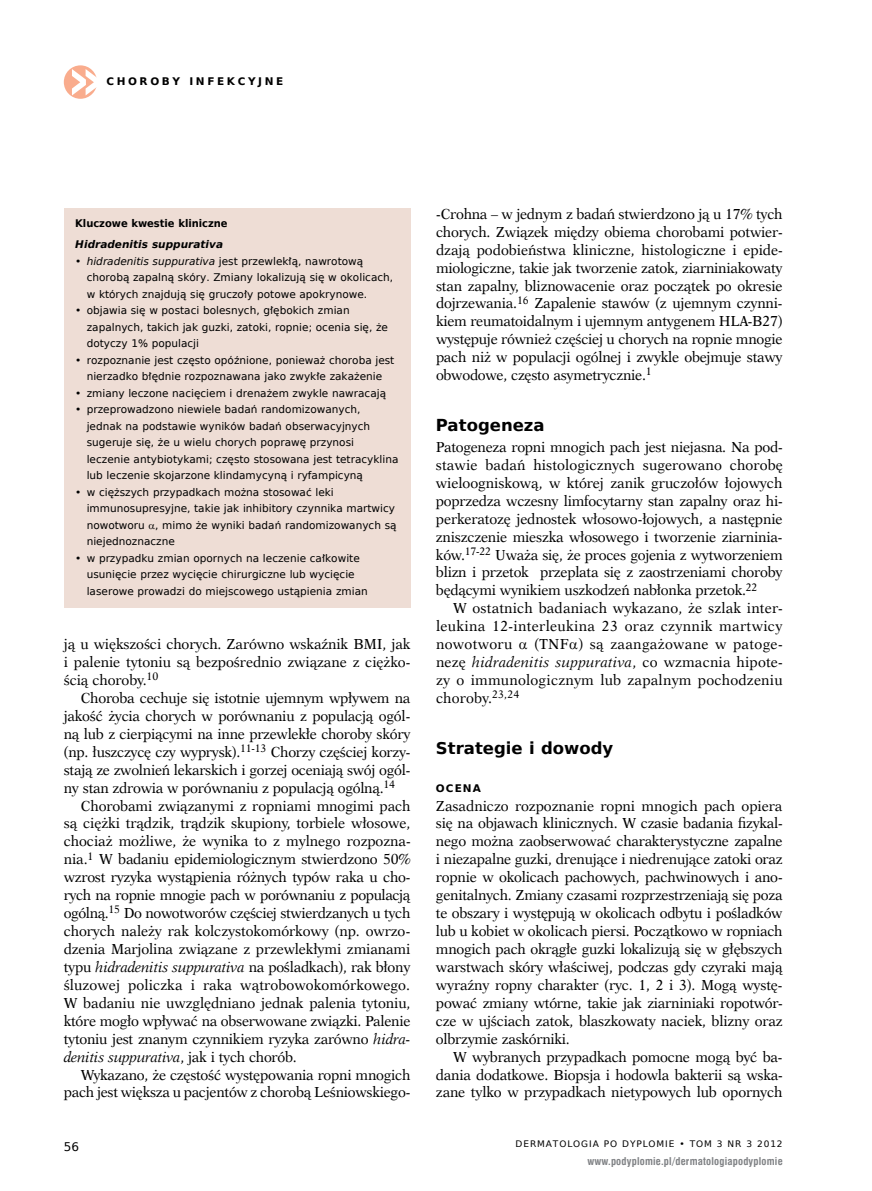
<style>
.page{position:relative;width:872px;height:1191px;background:#fff}
.page>*{position:absolute;margin:0;border:0;box-sizing:border-box;transform-origin:0 0}
.t1{font:700 16.5px "Prima Sans EU";color:#000}
.t2{font:14.55px/18px "Dutch 823 EU";letter-spacing:-.02em;color:#000;text-align:justify;scale:.96 1}
.t3{font:12px "Prima Sans EU";color:#000}
.t4{font:10.5px/16.5px "Prima Sans EU";color:#000}
.t5{font:700 10.5px "Swis 721 Cn EU";letter-spacing:.02em;color:#808285}
.t6{font:700 10.5px "Prima Sans EU";letter-spacing:-.005em;color:#000;scale:.95 1}
.t7{font:italic 700 10.5px "Prima Sans EU";color:#000}
.t8{font:700 10.5px "Prima Sans EU";letter-spacing:.25em;color:#000}
.t9{font:700 10.5px "Prima Sans EU";letter-spacing:-.005em;color:#000}
.t10{font:9px "Prima Sans EU";letter-spacing:.1em;color:#000}
.s1{font-style:italic}
</style>
<div class="page">
<div style="left:64px;top:65px;width:33px;height:34px;background:#f9ac8d;border-radius:50%"></div>
<svg style="left:72px;top:69px;width:25px;height:26px"></svg>
<div style="left:64px;top:208px;width:346px;height:400px;background:#eeddd5"></div>
<p class="t8" style="left:106px;top:74px;width:179px">choroby infekcyjne</p>
<p class="t6" style="left:75px;top:216px;width:162px">Kluczowe kwestie kliniczne</p>
<p class="t7" style="left:75px;top:237px;width:149px">Hidradenitis suppurativa</p>
<p class="t4" style="left:87px;top:252px;width:308px;text-indent:-11px">• <span class="s1">hidradenitis suppurativa</span> jest przewlekłą, nawrotową chorobą zapalną skóry. Zmiany lokalizują się w okolicach, w których znajdują się gruczoły potowe apokrynowe.</p>
<p class="t4" style="left:87px;top:302px;width:303px;text-indent:-11px">• objawia się w postaci bolesnych, głębokich zmian zapalnych, takich jak guzki, zatoki, ropnie; ocenia się, że dotyczy 1% populacji</p>
<p class="t4" style="left:75px;top:351px;width:321px;text-align:center">• rozpoznanie jest często opóźnione, ponieważ choroba jest nierzadko błędnie rozpoznawana jako zwykłe zakażenie</p>
<p class="t4" style="left:75px;top:384px;width:312px">• zmiany leczone nacięciem i drenażem zwykle nawracają</p>
<p class="t4" style="left:87px;top:401px;width:313px;text-indent:-11px">• przeprowadzono niewiele badań randomizowanych,<br>jednak na podstawie wyników badań obserwacyjnych sugeruje się, że u wielu chorych poprawę przynosi leczenie antybiotykami; często stosowana jest tetracyklina lub leczenie skojarzone klindamycyną i ryfampicyną</p>
<p class="t4" style="left:87px;top:483px;width:311px;text-indent:-11px">• w cięższych przypadkach można stosować leki immunosupresyjne, takie jak inhibitory czynnika martwicy nowotworu , mimo że wyniki badań randomizowanych są niejednoznaczne</p>
<p class="t4" style="left:87px;top:549px;width:282px;text-indent:-11px">• w przypadku zmian opornych na leczenie całkowite usunięcie przez wycięcie chirurgiczne lub wycięcie laserowe prowadzi do miejscowego ustąpienia zmian</p>
<p class="t2" style="left:64px;top:635px;width:362px">ją u większości chorych. Zarówno wskaźnik BMI, jak i palenie tytoniu są bezpośrednio związane z ciężko&shy;ścią choroby.<sup>10</sup></p>
<p class="t2" style="left:64px;top:689px;width:362px;text-indent:17px">Choroba cechuje się istotnie ujemnym wpływem na jakość życia chorych w porównaniu z populacją ogól&shy;ną lub z cierpiącymi na inne przewlekłe choroby skóry (np. łuszczycę czy wyprysk).<sup>11-13</sup> Chorzy częściej korzy&shy;stają ze zwolnień lekarskich i gorzej oceniają swój ogól&shy;ny stan zdrowia w porównaniu z populacją ogólną.<sup>14</sup></p>
<p class="t2" style="left:64px;top:796px;width:363px;text-indent:17px">Chorobami związanymi z ropniami mnogimi pach są ciężki trądzik, trądzik skupiony, torbiele włosowe, chociaż możliwe, że wynika to z mylnego rozpozna&shy;nia.<sup>1</sup> W badaniu epidemiologicznym stwierdzono 50% wzrost ryzyka wystąpienia różnych typów raka u cho&shy;rych na ropnie mnogie pach w porównaniu z populacją ogólną.<sup>15</sup> Do nowotworów częściej stwierdzanych u tych chorych należy rak kolczystokomórkowy (np. owrzo&shy;dzenia Marjolina związane z przewlekłymi zmianami typu <span class="s1">hidradenitis suppurativa</span> na pośladkach), rak błony śluzowej policzka i raka wątrobowokomórkowego.<br>W badaniu nie uwzględniano jednak palenia tytoniu, które mogło wpływać na obserwowane związki. Palenie tytoniu jest znanym czynnikiem ryzyka zarówno <span class="s1">hidra&shy;denitis suppurativa</span>, jak i tych chorób.</p>
<p class="t2" style="left:64px;top:1065px;width:362px;text-align:right">Wykazano, że częstość występowania ropni mnogich pach jest większa u pacjentów z chorobą Leśniowskiego-</p>
<p class="t3" style="left:64px;top:1138px;width:17px">56</p>
<p class="t2" style="left:436px;top:205px;width:363px">-Crohna – w jednym z badań stwierdzono ją u 17% tych chorych. Związek między obiema chorobami potwier&shy;dzają podobieństwa kliniczne, histologiczne i epide&shy;miologiczne, takie jak tworzenie zatok, ziarniniakowaty stan zapalny, bliznowacenie oraz początek po okresie dojrzewania.<sup>16</sup> Zapalenie stawów (z ujemnym czynni&shy;kiem reumatoidalnym i ujemnym antygenem HLA-B27) występuje również częściej u chorych na ropnie mnogie pach niż w populacji ogólnej i zwykle obejmuje stawy obwodowe, często asymetrycznie.<sup>1</sup></p>
<p class="t1" style="left:436px;top:413px;width:110px">Patogeneza</p>
<p class="t2" style="left:436px;top:438px;width:363px">Patogeneza ropni mnogich pach jest niejasna. Na pod&shy;stawie badań histologicznych sugerowano chorobę wieloogniskową, w której zanik gruczołów łojowych poprzedza wczesny limfocytarny stan zapalny oraz hi&shy;perkeratozę jednostek włosowo-łojowych, a następnie zniszczenie mieszka włosowego i tworzenie ziarninia&shy;ków.<sup>17-22</sup> Uważa się, że proces gojenia z wytworzeniem blizn i przetok przeplata się z zaostrzeniami choroby będącymi wynikiem uszkodzeń nabłonka przetok.<sup>22</sup></p>
<p class="t2" style="left:436px;top:599px;width:362px;text-indent:17px">W ostatnich badaniach wykazano, że szlak inter&shy;leukina 12-interleukina 23 oraz czynnik martwicy nowotworu</p>
<p class="t2" style="left:436px;top:635px;width:363px;text-indent:98px">(TNF ) są zaangażowane w patoge&shy;nezę <span class="s1">hidradenitis suppurativa</span>, co wzmacnia hipote&shy;zy o immunologicznym lub zapalnym pochodzeniu choroby.<sup>23,24</sup></p>
<p class="t1" style="left:436px;top:736px;width:179px">Strategie i dowody</p>
<p class="t9" style="left:436px;top:780px;width:46px">ocena</p>
<p class="t2" style="left:436px;top:796px;width:363px">Zasadniczo rozpoznanie ropni mnogich pach opiera się na objawach klinicznych. W czasie badania fizykal&shy;nego można zaobserwować charakterystyczne zapalne i niezapalne guzki, drenujące i niedrenujące zatoki oraz ropnie w okolicach pachowych, pachwinowych i ano&shy;genitalnych. Zmiany czasami rozprzestrzeniają się poza te obszary i występują w okolicach odbytu i pośladków lub u kobiet w okolicach piersi. Początkowo w ropniach mnogich pach okrągłe guzki lokalizują się w głębszych warstwach skóry właściwej, podczas gdy czyraki mają wyraźny ropny charakter (ryc. 1, 2 i 3). Mogą wystę&shy;pować zmiany wtórne, takie jak ziarniniaki ropotwór&shy;cze w ujściach zatok, blaszkowaty naciek, blizny oraz olbrzymie zaskórniki.</p>
<p class="t2" style="left:436px;top:1047px;width:362px;text-indent:17px">W wybranych przypadkach pomocne mogą być ba&shy;dania dodatkowe. Biopsja i hodowla bakterii są wska&shy;zane tylko w przypadkach nietypowych lub opornych</p>
<p class="t10" style="left:515px;top:1137px;width:268px">DermaTologia po Dyplomie • Tom 3 Nr 3 2012</p>
<p class="t5" style="left:587px;top:1155px;width:197px">www.podyplomie.pl/dermatologiapodyplomie</p>
</div>
